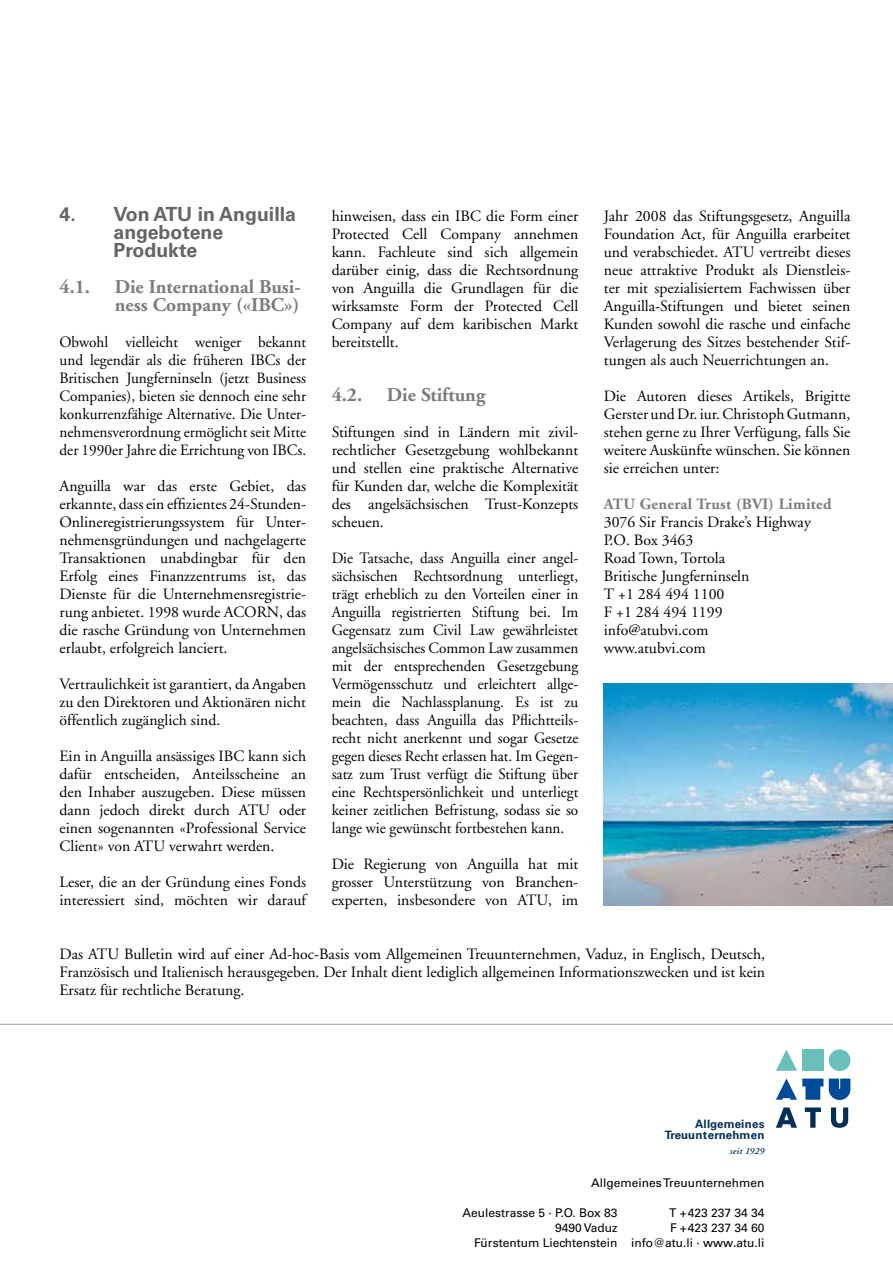
<style>
.page{position:relative;width:893px;height:1263px;background:#fff}
.page>*{position:absolute;margin:0;border:0;box-sizing:border-box;transform-origin:0 0}
.t1{font:700 19.5px/18px "Adobe Garamond";color:#7b7c7e}
.t2{font:700 19.5px/18px "Univers";color:#646567}
.t3{font:15.75px/18px "Adobe Garamond";color:#000;text-align:justify}
.t4{font:15.75px/18px "Adobe Garamond";color:#000;text-align:justify;scale:.96 1}
.t5{font:700 15.75px "Adobe Garamond";letter-spacing:.02em;color:#7b7c7e}
.t6{font:12px/15px "Univers";color:#000;text-align:right}
.t7{font:700 11.55px/11.6px "Univers";letter-spacing:.01em;color:#033057;text-align:right}
.t8{font:italic 600 9.45px "Adobe Garamond";letter-spacing:.02em;color:#033057}
</style>
<div class="page">
<hr style="left:0;top:1024px;width:893px;height:1px;background:#9c9e9f">
<div style="left:802px;top:1050px;width:21px;height:21px;background:#69c0bb"></div>
<div style="left:829px;top:1049px;width:21px;height:22px;background:#69c0bb;border-radius:50%"></div>
<svg style="left:776px;top:1050px;width:21px;height:21px"></svg>
<svg style="left:829px;top:1078px;width:21px;height:22px"></svg>
<svg style="left:776px;top:1078px;width:47px;height:22px"></svg>
<svg style="left:776px;top:1107px;width:72px;height:21px"></svg>
<img style="left:604px;top:683px;width:289px;height:222px">
<p class="t2" style="left:114px;top:205px;width:184px;text-indent:-54px">4. Von ATU in Anguilla angebotene<br>Produkte</p>
<p class="t1" style="left:60px;top:278px;width:32px">4.1.</p>
<p class="t1" style="left:115px;top:278px;width:188px">Die International Busi&shy;ness Company («IBC»)</p>
<p class="t3" style="left:60px;top:334px;width:248px">Obwohl vielleicht weniger bekannt und legendär als die früheren IBCs der Britischen Jungferninseln (jetzt Business Companies), bieten sie dennoch eine sehr konkurrenzfähige Alternative. Die Unter&shy;nehmensverordnung ermöglicht seit Mitte der 1990er Jahre die Errichtung von IBCs.</p>
<p class="t3" style="left:60px;top:478px;width:248px">Anguilla war das erste Gebiet, das erkannte, dass ein effizientes 24-Stunden-Onlineregistrierungssystem für Unter&shy;nehmensgründungen und nachgelagerte Transaktionen unabdingbar für den Erfolg eines Finanzzentrums ist, das Dienste für die Unternehmensregistrie&shy;rung anbietet. 1998 wurde ACORN, das die rasche Gründung von Unternehmen erlaubt, erfolgreich lanciert.</p>
<p class="t3" style="left:60px;top:676px;width:248px">Vertraulichkeit ist garantiert, da Angaben zu den Direktoren und Aktionären nicht öffentlich zugänglich sind.</p>
<p class="t3" style="left:60px;top:748px;width:248px">Ein in Anguilla ansässiges IBC kann sich dafür entscheiden, Anteilsscheine an den Inhaber auszugeben. Diese müssen dann jedoch direkt durch ATU oder einen sogenannten «Professional Service Client» von ATU verwahrt werden.</p>
<p class="t3" style="left:60px;top:874px;width:248px">Leser, die an der Gründung eines Fonds interessiert sind, möchten wir darauf</p>
<p class="t3" style="left:332px;top:208px;width:248px">hinweisen, dass ein IBC die Form einer Protected Cell Company annehmen kann. Fachleute sind sich allgemein darüber einig, dass die Rechtsordnung von Anguilla die Grundlagen für die wirksamste Form der Protected Cell Company auf dem karibischen Markt bereitstellt.</p>
<p class="t1" style="left:332px;top:386px;width:32px">4.2.</p>
<p class="t1" style="left:387px;top:386px;width:100px">Die Stiftung</p>
<p class="t3" style="left:332px;top:424px;width:248px">Stiftungen sind in Ländern mit zivil&shy;rechtlicher Gesetzgebung wohlbekannt und stellen eine praktische Alternative für Kunden dar, welche die Komplexität des angelsächsischen Trust-Konzepts scheuen.</p>
<p class="t4" style="left:332px;top:550px;width:258px">Die Tatsache, dass Anguilla einer angel&shy;sächsischen Rechtsordnung unterliegt, trägt erheblich zu den Vorteilen einer in Anguilla registrierten Stiftung bei. Im Gegensatz zum Civil Law gewährleistet angelsächsisches Common Law zusammen mit der entsprechenden Gesetzgebung Vermögensschutz und erleichtert allge&shy;mein die Nachlassplanung. Es ist zu beachten, dass Anguilla das Pflichtteils&shy;recht nicht anerkennt und sogar Gesetze gegen dieses Recht erlassen hat. Im Gegen&shy;satz zum Trust verfügt die Stiftung über eine Rechtspersönlichkeit und unterliegt keiner zeitlichen Befristung, sodass sie so lange wie gewünscht fortbestehen kann.</p>
<p class="t3" style="left:332px;top:856px;width:248px">Die Regierung von Anguilla hat mit grosser Unterstützung von Branchen&shy;experten, insbesondere von ATU, im</p>
<p class="t3" style="left:604px;top:208px;width:248px">Jahr 2008 das Stiftungsgesetz, Anguilla Foundation Act, für Anguilla erarbeitet und verabschiedet. ATU vertreibt dieses neue attraktive Produkt als Dienstleis&shy;ter mit spezialisiertem Fachwissen über Anguilla-Stiftungen und bietet seinen Kunden sowohl die rasche und einfache Verlagerung des Sitzes bestehender Stif&shy;tungen als auch Neuerrichtungen an.</p>
<p class="t3" style="left:604px;top:388px;width:248px">Die Autoren dieses Artikels, Brigitte Gerster und Dr. iur. Christoph Gutmann, stehen gerne zu Ihrer Verfügung, falls Sie weitere Auskünfte wünschen. Sie können sie erreichen unter:</p>
<p class="t5" style="left:604px;top:496px;width:229px">ATU General Trust (BVI) Limited</p>
<p class="t3" style="left:604px;top:514px;width:209px;text-align:left">3076 Sir Francis Drake’s Highway<br>P.O. Box 3463<br>Road Town, Tortola<br>Britische Jungferninseln<br>T +1 284 494 1100<br>F +1 284 494 1199 info@atubvi.com www.atubvi.com</p>
<p class="t3" style="left:60px;top:946px;width:707px">Das ATU Bulletin wird auf einer Ad-hoc-Basis vom Allgemeinen Treuunternehmen, Vaduz, in Englisch, Deutsch, Französisch und Italienisch herausgegeben. Der Inhalt dient lediglich allgemeinen Informationszwecken und ist kein Ersatz für rechtliche Beratung.</p>
<p class="t7" style="left:665px;top:1118px;width:101px">Allgemeines<br>Treuunternehmen</p>
<p class="t8" style="left:730px;top:1145px;width:36px">seit 1929</p>
<p class="t6" style="left:591px;top:1175px;width:175px">Allgemeines Treuunternehmen</p>
<p class="t6" style="left:631px;top:1205px;width:135px">T +423 237 34 34<br>F +423 237 34 60 info@atu.li · www.atu.li</p>
<p class="t6" style="left:462px;top:1205px;width:157px">Aeulestrasse 5 · P.O. Box 83<br>9490 Vaduz<br>Fürstentum Liechtenstein</p>
</div>
